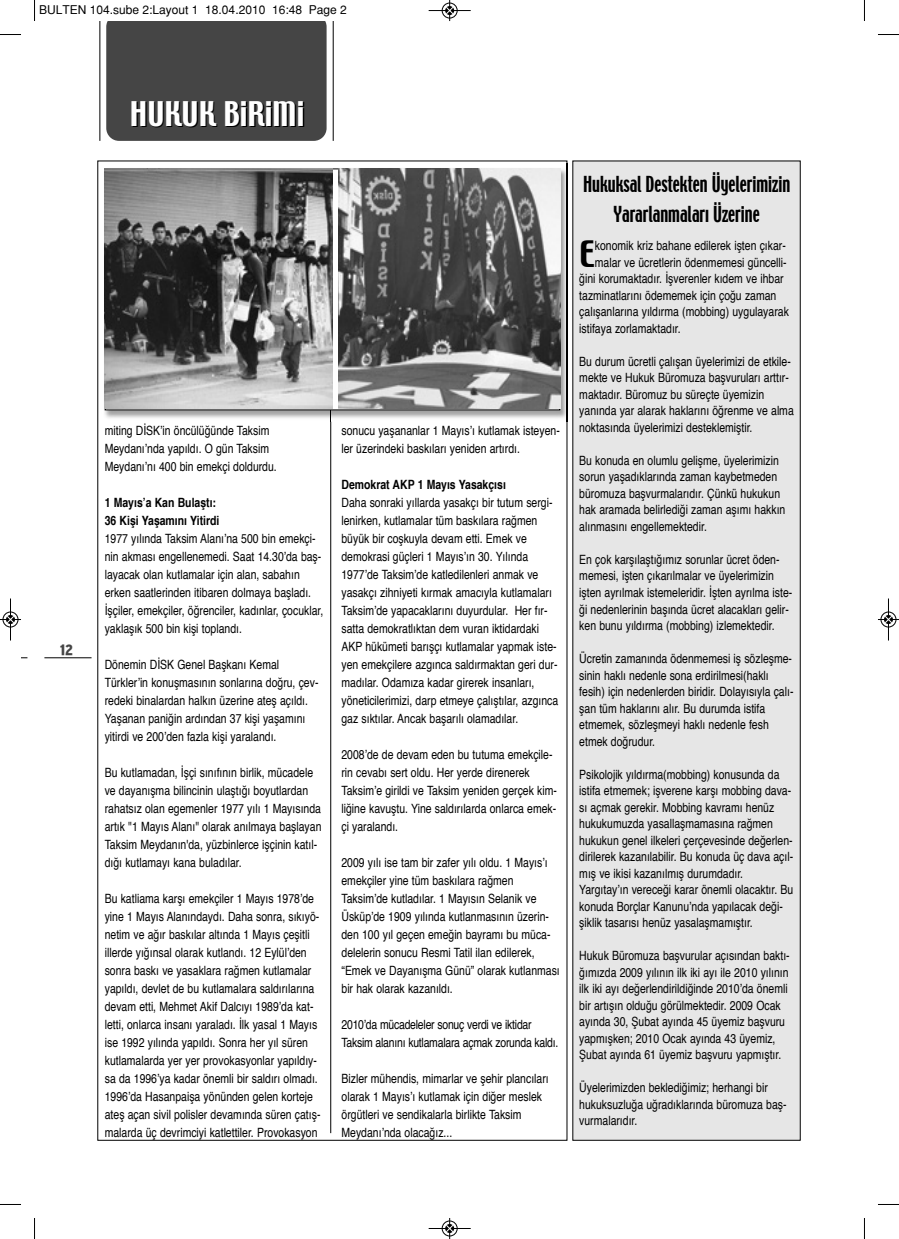
<style>
.page{position:relative;width:899px;height:1239px;background:#fff}
.page>*{position:absolute;margin:0;border:0;box-sizing:border-box;transform-origin:0 0}
.t1{font:32.25px "Techno";color:#000}
.t2{font:30px "Techno";color:#fff}
.t3{font:19.5px/30px "Techno";color:#000;text-align:center;scale:.81 1}
.t4{font:15px "Interstate TR Black Condensed";color:#454545}
.t5{font:condensed 12.75px/18px "Helvetica";color:#000}
.t6{font:condensed 12.75px/18px "Helvetica";letter-spacing:-.02em;color:#000}
.t7{font:700 condensed 12.75px/18px "Helvetica";color:#000}
.t8{font:12px "Helvetica";color:#000}
</style>
<div class="page">
<div style="left:573px;top:161px;width:226px;height:978px;background:#e6e6e6"></div>
<hr style="left:330px;top:168px;width:1px;height:965px;background:#000">
<hr style="left:44px;top:657px;width:47px;height:1px;background:#000">
<img style="left:104px;top:163px;width:464px;height:258px">
<img style="left:566px;top:163px;width:1px;height:258px">
<img style="left:105px;top:168px;width:227px;height:241px">
<img style="left:339px;top:168px;width:221px;height:241px">
<div style="left:106px;top:21px;width:220px;height:120px;background:#454545"></div>
<hr style="left:333px;top:21px;width:1px;height:120px;background:#000">
<hr style="left:100px;top:21px;width:1px;height:120px;background:#000">
<svg style="left:34px;top:0;width:1px;height:21px"></svg>
<svg style="left:0;top:34px;width:21px;height:1px"></svg>
<svg style="left:878px;top:34px;width:20px;height:1px"></svg>
<svg style="left:34px;top:1218px;width:1px;height:20px"></svg>
<svg style="left:0;top:1204px;width:21px;height:1px"></svg>
<svg style="left:878px;top:1204px;width:20px;height:1px"></svg>
<div style="left:441px;top:3px;width:16px;height:16px;border:1px solid #fff;border-radius:50%"></div>
<hr style="left:428px;top:10px;width:42px;height:1px;background:#000">
<div style="left:442px;top:3px;width:15px;height:15px;border:1px solid #000;border-radius:50%"></div>
<svg style="left:445px;top:0;width:8px;height:21px"></svg>
<div style="left:441px;top:1220px;width:16px;height:16px;border:1px solid #fff;border-radius:50%"></div>
<hr style="left:428px;top:1228px;width:42px;height:1px;background:#000">
<div style="left:442px;top:1220px;width:15px;height:15px;border:1px solid #000;border-radius:50%"></div>
<svg style="left:445px;top:1218px;width:8px;height:20px"></svg>
<hr style="left:10px;top:598px;width:1px;height:42px;background:#000">
<div style="left:3px;top:611px;width:15px;height:16px;border:1px solid #000;border-radius:50%"></div>
<svg style="left:0;top:615px;width:21px;height:8px"></svg>
<div style="left:880px;top:611px;width:16px;height:16px;border:1px solid #fff;border-radius:50%"></div>
<hr style="left:887px;top:598px;width:1px;height:42px;background:#000">
<div style="left:880px;top:611px;width:15px;height:16px;border:1px solid #000;border-radius:50%"></div>
<svg style="left:878px;top:615px;width:20px;height:8px"></svg>
<p class="t8" style="left:39px;top:2px;width:309px">BULTEN 104.sube 2:Layout 1 18.04.2010 16:48 Page 2</p>
<p class="t4" style="left:60px;top:641px;width:14px">12</p>
<h2 class="t2" style="left:130px;top:96px;width:176px">HUKUK BİRİMİ</h2>
<p class="t5" style="left:105px;top:422px;width:173px">miting DİSK’in öncülüğünde Taksim<br>Meydanı’nda yapıldı. O gün Taksim<br>Meydanı’nı 400 bin emekçi doldurdu.</p>
<p class="t7" style="left:105px;top:494px;width:116px">1 Mayıs’a Kan Bulaştı:<br>36 Kişi Yaşamını Yitirdi</p>
<p class="t5" style="left:105px;top:530px;width:220px">1977 yılında Taksim Alanı’na 500 bin emekçi&shy;nin akması engellenemedi. Saat 14.30’da baş&shy;layacak olan kutlamalar için alan, sabahın erken saatlerinden itibaren dolmaya başladı.<br>İşçiler, emekçiler, öğrenciler, kadınlar, çocuklar, yaklaşık 500 bin kişi toplandı.</p>
<p class="t5" style="left:105px;top:656px;width:215px">Dönemin DİSK Genel Başkanı Kemal Türkler’in konuşmasının sonlarına doğru, çev&shy;redeki binalardan halkın üzerine ateş açıldı.<br>Yaşanan paniğin ardından 37 kişi yaşamını yitirdi ve 200’den fazla kişi yaralandı.</p>
<p class="t5" style="left:105px;top:764px;width:218px">Bu kutlamadan, İşçi sınıfının birlik, mücadele ve dayanışma bilincinin ulaştığı boyutlardan rahatsız olan egemenler 1977 yılı 1 Mayısında artık "1 Mayıs Alanı" olarak anılmaya başlayan Taksim Meydanın'da, yüzbinlerce işçinin katıl&shy;dığı kutlamayı kana buladılar.</p>
<p class="t5" style="left:105px;top:890px;width:217px">Bu katliama karşı emekçiler 1 Mayıs 1978’de yine 1 Mayıs Alanındaydı. Daha sonra, sıkıyö&shy;netim ve ağır baskılar altında 1 Mayıs çeşitli illerde yığınsal olarak kutlandı. 12 Eylül’den sonra baskı ve yasaklara rağmen kutlamalar yapıldı, devlet de bu kutlamalara saldırılarına devam etti, Mehmet Akif Dalcıyı 1989’da kat&shy;letti, onlarca insanı yaraladı. İlk yasal 1 Mayıs ise 1992 yılında yapıldı. Sonra her yıl süren kutlamalarda yer yer provokasyonlar yapıldıy&shy;sa da 1996’ya kadar önemli bir saldırı olmadı.<br>1996’da Hasanpaişa yönünden gelen korteje ateş açan sivil polisler devamında süren çatış&shy;malarda üç devrimciyi katlettiler. Provokasyon</p>
<p class="t5" style="left:341px;top:422px;width:220px">sonucu yaşananlar 1 Mayıs’ı kutlamak isteyen&shy;ler üzerindeki baskıları yeniden artırdı.</p>
<p class="t7" style="left:341px;top:476px;width:166px">Demokrat AKP 1 Mayıs Yasakçısı</p>
<p class="t5" style="left:341px;top:494px;width:218px">Daha sonraki yıllarda yasakçı bir tutum sergi&shy;lenirken, kutlamalar tüm baskılara rağmen büyük bir coşkuyla devam etti. Emek ve demokrasi güçleri 1 Mayıs’ın 30. Yılında 1977’de Taksim’de katledilenleri anmak ve yasakçı zihniyeti kırmak amacıyla kutlamaları Taksim’de yapacaklarını duyurdular. Her fır&shy;satta demokratlıktan dem vuran iktidardaki AKP hükümeti barışçı kutlamalar yapmak iste&shy;yen emekçilere azgınca saldırmaktan geri dur&shy;madılar. Odamıza kadar girerek insanları, yöneticilerimizi, darp etmeye çalıştılar, azgınca gaz sıktılar. Ancak başarılı olamadılar.</p>
<p class="t5" style="left:341px;top:746px;width:217px">2008’de de devam eden bu tutuma emekçile&shy;rin cevabı sert oldu. Her yerde direnerek Taksim’e girildi ve Taksim yeniden gerçek kim&shy;liğine kavuştu. Yine saldırılarda onlarca emek&shy;çi yaralandı.</p>
<p class="t5" style="left:341px;top:854px;width:220px">2009 yılı ise tam bir zafer yılı oldu. 1 Mayıs’ı emekçiler yine tüm baskılara rağmen Taksim’de kutladılar. 1 Mayısın Selanik ve Üsküp’de 1909 yılında kutlanmasının üzerin&shy;den 100 yıl geçen emeğin bayramı bu müca&shy;delelerin sonucu Resmi Tatil ilan edilerek, “Emek ve Dayanışma Günü” olarak kutlanması bir hak olarak kazanıldı.</p>
<p class="t6" style="left:341px;top:1016px;width:218px">2010’da mücadeleler sonuç verdi ve iktidar<br>Taksim alanını kutlamalara açmak zorunda kaldı.</p>
<p class="t5" style="left:341px;top:1070px;width:209px">Bizler mühendis, mimarlar ve şehir plancıları olarak 1 Mayıs’ı kutlamak için diğer meslek örgütleri ve sendikalarla birlikte Taksim Meydanı’nda olacağız...</p>
<h3 class="t3" style="left:583px;top:169px;width:257px">Hukuksal Destekten Üyelerimizin<br>Yararlanmaları Üzerine</h3>
<h1 class="t1" style="left:579px;top:234px;width:17px">E</h1>
<p class="t5" style="left:594px;top:238px;width:192px">konomik kriz bahane edilerek işten çıkar-</p>
<p class="t5" style="left:594px;top:254px;width:193px">malar ve ücretlerin ödenmemesi güncelli-</p>
<p class="t5" style="left:579px;top:271px;width:206px">ğini korumaktadır. İşverenler kıdem ve ihbar</p>
<p class="t5" style="left:579px;top:287px;width:198px">tazminatlarını ödememek için çoğu zaman</p>
<p class="t5" style="left:579px;top:304px;width:211px">çalışanlarına yıldırma (mobbing) uygulayarak</p>
<p class="t5" style="left:579px;top:320px;width:103px">istifaya zorlamaktadır.</p>
<p class="t5" style="left:579px;top:354px;width:216px;line-height:16.5px">Bu durum ücretli çalışan üyelerimizi de etkile&shy;mekte ve Hukuk Büromuza başvuruları arttır&shy;maktadır. Büromuz bu süreçte üyemizin yanında yar alarak haklarını öğrenme ve alma noktasında üyelerimizi desteklemiştir.</p>
<p class="t5" style="left:579px;top:453px;width:207px;line-height:16.5px">Bu konuda en olumlu gelişme, üyelerimizin sorun yaşadıklarında zaman kaybetmeden büromuza başvurmalarıdır. Çünkü hukukun hak aramada belirlediği zaman aşımı hakkın alınmasını engellemektedir.</p>
<p class="t5" style="left:579px;top:552px;width:214px;line-height:16.5px">En çok karşılaştığımız sorunlar ücret öden&shy;memesi, işten çıkarılmalar ve üyelerimizin işten ayrılmak istemeleridir. İşten ayrılma iste&shy;ği nedenlerinin başında ücret alacakları gelir&shy;ken bunu yıldırma (mobbing) izlemektedir.</p>
<p class="t5" style="left:579px;top:651px;width:216px;line-height:16.5px">Ücretin zamanında ödenmemesi iş sözleşme&shy;sinin haklı nedenle sona erdirilmesi(haklı fesih) için nedenlerden biridir. Dolayısıyla çalı&shy;şan tüm haklarını alır. Bu durumda istifa etmemek, sözleşmeyi haklı nedenle fesh etmek doğrudur.</p>
<p class="t5" style="left:579px;top:766px;width:215px;line-height:16.5px">Psikolojik yıldırma(mobbing) konusunda da istifa etmemek; işverene karşı mobbing dava&shy;sı açmak gerekir. Mobbing kavramı henüz hukukumuzda yasallaşmamasına rağmen hukukun genel ilkeleri çerçevesinde değerlen&shy;dirilerek kazanılabilir. Bu konuda üç dava açıl&shy;mış ve ikisi kazanılmış durumdadır.<br>Yargıtay’ın vereceği karar önemli olacaktır. Bu konuda Borçlar Kanunu’nda yapılacak deği&shy;şiklik tasarısı henüz yasalaşmamıştır.</p>
<p class="t5" style="left:579px;top:948px;width:212px;line-height:16.5px">Hukuk Büromuza başvurular açısından baktı&shy;ğımızda 2009 yılının ilk iki ayı ile 2010 yılının ilk iki ayı değerlendirildiğinde 2010’da önemli bir artışın olduğu görülmektedir. 2009 Ocak ayında 30, Şubat ayında 45 üyemiz başvuru yapmışken; 2010 Ocak ayında 43 üyemiz, Şubat ayında 61 üyemiz başvuru yapmıştır.</p>
<p class="t5" style="left:579px;top:1080px;width:209px;line-height:16.5px">Üyelerimizden beklediğimiz; herhangi bir hukuksuzluğa uğradıklarında büromuza baş&shy;vurmalarıdır.</p>
</div>
